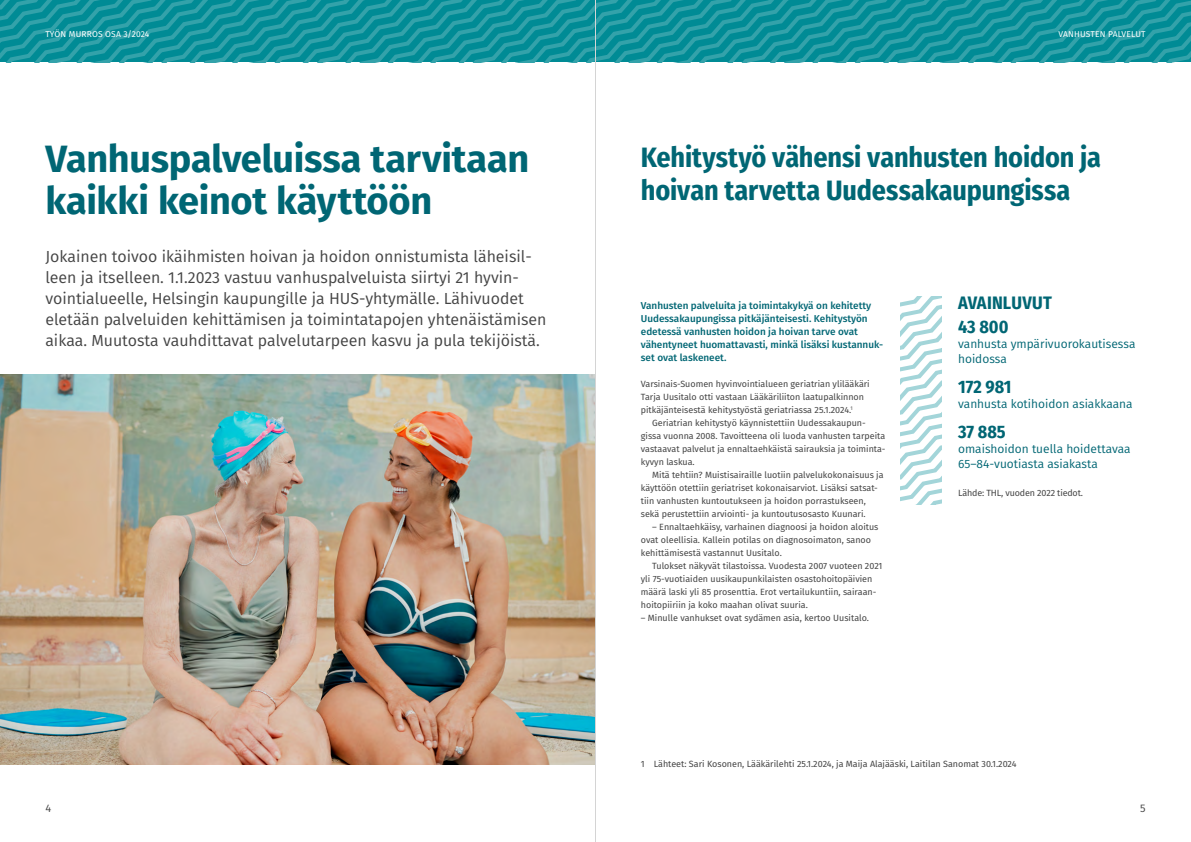
<style>
.page{position:relative;width:1191px;height:842px;background:#fff}
.page>*{position:absolute;margin:0;border:0;box-sizing:border-box;transform-origin:0 0}
.H1_alku{font:700 38px/42px "Fira Sans";letter-spacing:-.005em;color:#006674}
.t1{font:700 28px/33px "Fira Sans Condensed";letter-spacing:-.005em;color:#006674}
.P_Tietolaatikko_iso{font:700 18px "Fira Sans Condensed";color:#006674}
.H1_Tietolaatikko{font:700 18px "Fira Sans Condensed";letter-spacing:.01em;color:#006674}
.P_Ingressi_alku{font:16px/21px "Fira Sans";color:#444}
.P_Tietolaatikko_iso-2{font:12px/15px "Fira Sans";color:#006674}
.t2{font:11px "Fira Sans";color:#444}
.Ingressi{font:500 10px/13px "Fira Sans";color:#006674}
.P_sisennetty{font:9px/13px "Fira Sans";color:#444}
.P_eka{font:9px/13px "Fira Sans";color:#444}
.t3{font:8.5px "Fira Sans";letter-spacing:.02em;color:#fff}
</style>
<div class="page">
<svg style="left:0;top:0;width:1191px;height:62px;background:#13939c"></svg>
<svg style="left:900px;top:296px;width:41px;height:208px"></svg>
<img style="left:0;top:374px;width:595px;height:390px">
<hr style="left:595px;top:0;width:1px;height:842px;background:#d4d4d4">
<p class="t3" style="left:45px;top:28px;width:105px">TYÖN MURROS OSA 3/2024</p>
<p class="t3" style="left:1058px;top:28px;width:28px">vanhusten</p>
<p class="t3" style="left:1108px;top:28px;width:33px">palve lut</p>
<h1 class="H1_alku" style="left:45px;top:135px;width:485px">Vanhuspalveluissa tarvitaan kaikki keinot käyttöön</h1>
<p class="P_Ingressi_alku" style="left:45px;top:245px;width:502px">Jokainen toivoo ikäihmisten hoivan ja hoidon onnistumista läheisil&shy;leen ja itselleen. 1.1.2023 vastuu vanhuspalveluista siirtyi 21 hyvin&shy;vointialueelle, Helsingin kaupungille ja HUS-yhtymälle. Lähivuodet eletään palveluiden kehittämisen ja toimintatapojen yhtenäistämisen aikaa. Muutosta vauhdittavat palvelutarpeen kasvu ja pula tekijöistä.</p>
<h1 class="t1" style="left:641px;top:138px;width:462px">Kehitystyö vähensi vanhusten hoidon ja hoivan tarvetta Uudessakaupungissa</h1>
<p class="Ingressi" style="left:641px;top:299px;width:244px">Vanhusten palveluita ja toimintakykyä on kehitetty Uudessakaupungissa pitkäjänteisesti. Kehitystyön edetessä vanhusten hoidon ja hoivan tarve ovat vähentyneet huomattavasti, minkä lisäksi kustannuk&shy;set ovat laskeneet.</p>
<p class="P_eka" style="left:641px;top:377px;width:230px">Varsinais-Suomen hyvinvointialueen geriatrian ylilääkäri<br>Tarja Uusitalo otti vastaan Lääkäriliiton laatupalkinnon pitkäjänteisestä kehitystyöstä geriatriassa 25.1.2024.<sup>1</sup></p>
<p class="P_sisennetty" style="left:641px;top:416px;width:246px;text-indent:11px">Geriatrian kehitystyö käynnistettiin Uudessakaupun&shy;gissa vuonna 2008. Tavoitteena oli luoda vanhusten tarpeita vastaavat palvelut ja ennaltaehkäistä sairauksia ja toiminta&shy;kyvyn laskua.</p>
<p class="P_sisennetty" style="left:641px;top:468px;width:244px;text-indent:11px">Mitä tehtiin? Muistisairaille luotiin palvelukokonaisuus ja käyttöön otettiin geriatriset kokonaisarviot. Lisäksi satsat&shy;tiin vanhusten kuntoutukseen ja hoidon porrastukseen, sekä perustettiin arviointi- ja kuntoutusosasto Kuunari.</p>
<p class="P_sisennetty" style="left:641px;top:520px;width:239px;text-indent:11px">– Ennaltaehkäisy, varhainen diagnoosi ja hoidon aloitus ovat oleellisia. Kallein potilas on diagnosoimaton, sanoo kehittämisestä vastannut Uusitalo.</p>
<p class="P_sisennetty" style="left:641px;top:559px;width:243px;text-indent:11px">Tulokset näkyvät tilastoissa. Vuodesta 2007 vuoteen 2021 yli 75-vuotiaiden uusikaupunkilaisten osastohoitopäivien määrä laski yli 85 prosenttia. Erot vertailukuntiin, sairaan&shy;hoitopiiriin ja koko maahan olivat suuria.</p>
<p class="P_eka" style="left:641px;top:611px;width:230px">– Minulle vanhukset ovat sydämen asia, kertoo Uusitalo.</p>
<h2 class="H1_Tietolaatikko" style="left:958px;top:288px;width:95px">AVAINLUVUT</h2>
<p class="P_Tietolaatikko_iso" style="left:958px;top:312px;width:52px">43 800</p>
<p class="P_Tietolaatikko_iso-2" style="left:958px;top:336px;width:179px">vanhusta ympärivuorokautisessa hoidossa</p>
<p class="P_Tietolaatikko_iso" style="left:958px;top:372px;width:55px">172 981</p>
<p class="P_Tietolaatikko_iso-2" style="left:958px;top:396px;width:176px">vanhusta kotihoidon asiakkaana</p>
<p class="P_Tietolaatikko_iso" style="left:958px;top:417px;width:49px">37 885</p>
<p class="P_Tietolaatikko_iso-2" style="left:958px;top:441px;width:174px">omaishoidon tuella hoidettavaa<br>65–84-vuotiasta asiakasta</p>
<p class="P_eka" style="left:958px;top:486px;width:126px">Lähde: THL, vuoden 2022 tiedot.</p>
<p class="P_eka" style="left:641px;top:757px;width:377px">1 Lähteet: Sari Kosonen, Lääkärilehti 25.1.2024, ja Maija Alajääski, Laitilan Sanomat 30.1.2024</p>
<p class="t2" style="left:45px;top:800px;width:7px">4</p>
<p class="t2" style="left:1140px;top:800px;width:7px">5</p>
</div>
